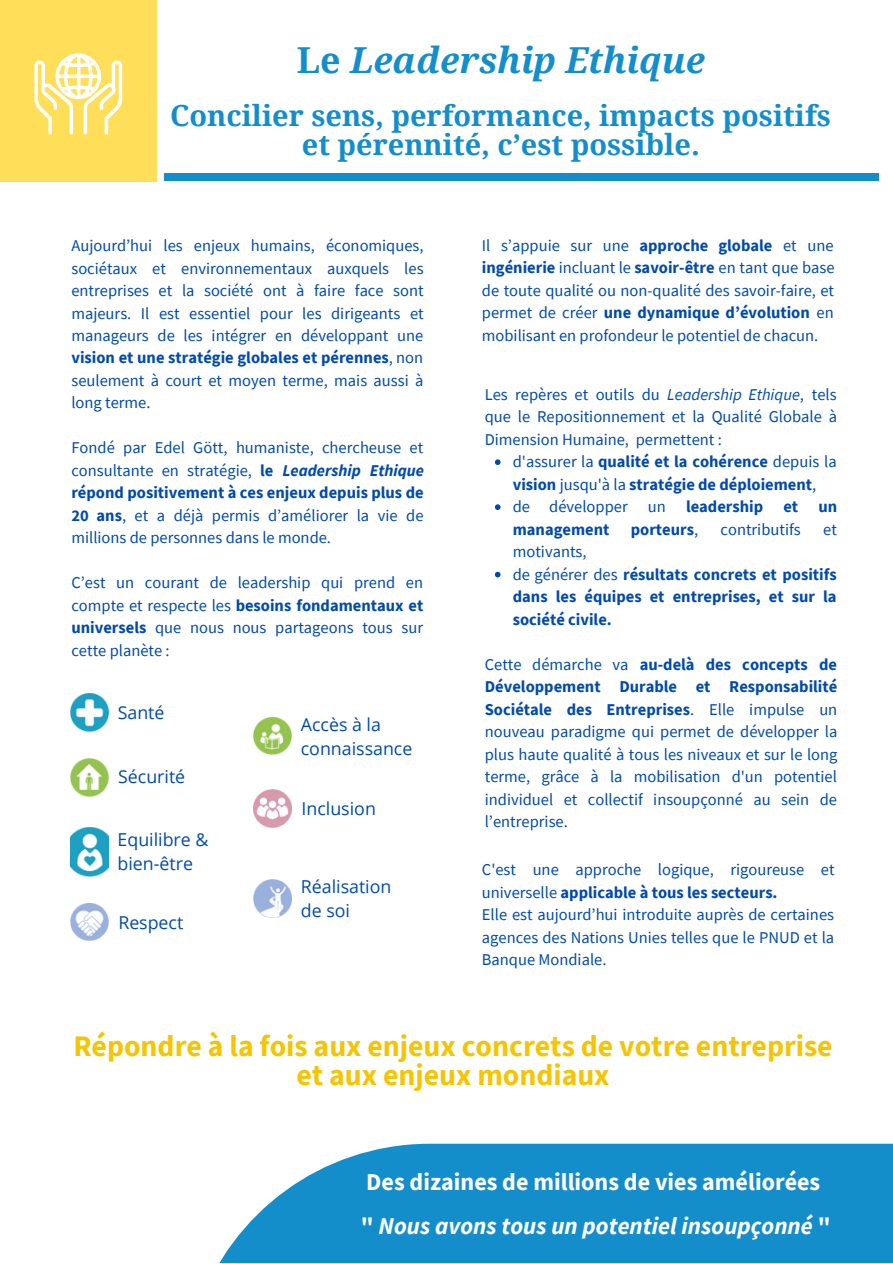
<style>
.page{position:relative;width:893px;height:1264px;background:#fff}
.page>*{position:absolute;margin:0;border:0;box-sizing:border-box;transform-origin:0 0}
.t1{font:italic 700 35.85px "Droid Serif";color:#148ecb}
.t2{font:700 29.7px/29.2px "Source Sans Pro";color:#f4c505;text-align:center}
.t3{font:700 28.95px/28px "Droid Serif";color:#148ecb;text-align:center}
.t4{font:700 24.15px "Source Sans Pro";color:#fff}
.t5{font:italic 700 24.15px "Source Sans Pro";color:#fff}
.t6{font:17.85px/24.3px "Open Sans";color:#004aad}
.t7{font:16.5px/22.5px "Source Sans Pro";color:#004aad;text-align:justify}
.t8{font:700 16.5px/22.5px "Source Sans Pro";color:#004aad}
.s1{font-style:normal}
.s2{font-weight:700}
.s3{font-weight:700;font-style:italic}
.s4{font-style:italic}
.s5{font-weight:400}
</style>
<div class="page">
<div style="left:0;top:0;width:156px;height:182px;background:#ffde59"></div>
<svg style="left:34px;top:53px;width:88px;height:81px"></svg>
<svg style="left:220px;top:1143px;width:672px;height:119px;fill:#148ecb"></svg>
<svg style="left:495px;top:459px;width:5px;height:6px"></svg>
<svg style="left:495px;top:504px;width:5px;height:6px"></svg>
<svg style="left:495px;top:572px;width:5px;height:5px"></svg>
<img style="left:71px;top:693px;width:38px;height:38px">
<img style="left:71px;top:759px;width:37px;height:37px">
<img style="left:71px;top:827px;width:37px;height:49px">
<img style="left:71px;top:903px;width:37px;height:37px">
<img style="left:254px;top:717px;width:37px;height:37px">
<img style="left:254px;top:789px;width:38px;height:38px">
<img style="left:254px;top:880px;width:38px;height:37px">
<div style="left:164px;top:174px;width:714px;height:6px;background:#148ecb"></div>
<h1 class="t1" style="left:297px;top:39px;width:410px"><span class="s1">Le</span> Leadership Ethique</h1>
<h3 class="t3" style="left:170px;top:102px;width:662px">Concilier sens, performance, impacts positifs et pérennité, c’est possible.</h3>
<p class="t7" style="left:71px;top:234px;width:354px">Aujourd’hui les enjeux humains, économiques, sociétaux et environnementaux auxquels les entreprises et la société ont à faire face sont majeurs. Il est essentiel pour les dirigeants et manageurs de les intégrer en développant une <span class="s2">vision et une stratégie globales et pérennes</span>, non seulement à court et moyen terme, mais aussi à long terme.</p>
<p class="t7" style="left:71px;top:436px;width:354px">Fondé par Edel Gött, humaniste, chercheuse et consultante en stratégie, <span class="s2">le</span> <span class="s3">Leadership Ethique </span><span class="s2">répond positivement à ces enjeux depuis plus de 20 ans</span>, et a déjà permis d’améliorer la vie de millions de personnes dans le monde.</p>
<p class="t7" style="left:71px;top:571px;width:353px">C’est un courant de leadership qui prend en compte et respecte les <span class="s2">besoins fondamentaux et universels</span> que nous nous partageons tous sur cette planète :</p>
<p class="t6" style="left:118px;top:700px;width:48px">Santé</p>
<p class="t6" style="left:118px;top:764px;width:69px">Sécurité</p>
<p class="t6" style="left:118px;top:826px;width:92px">Equilibre &amp; bien-être</p>
<p class="t6" style="left:118px;top:910px;width:66px">Respect</p>
<p class="t6" style="left:301px;top:711px;width:113px">Accès à la connaissance</p>
<p class="t6" style="left:301px;top:795px;width:76px">Inclusion</p>
<p class="t6" style="left:301px;top:873px;width:92px">Réalisation de soi</p>
<p class="t7" style="left:482px;top:233px;width:354px">Il s’appuie sur une <span class="s2">approche globale</span> et une <span class="s2">ingénierie</span> incluant le <span class="s2">savoir-être</span> en tant que base de toute qualité ou non-qualité des savoir-faire, et permet de créer <span class="s2">une dynamique d’évolution</span> en mobilisant en profondeur le potentiel de chacun.</p>
<p class="t7" style="left:484px;top:382px;width:353px">Les repères et outils du <span class="s4">Leadership Ethique</span>, tels que le Repositionnement et la Qualité Globale à Dimension Humaine, permettent :</p>
<p class="t8" style="left:513px;top:450px;width:326px"><span class="s5">d'assurer la</span> qualité et la cohérence <span class="s5">depuis la </span>vision <span class="s5">jusqu'à la</span> stratégie de déploiement<span class="s5">, de développer un</span> leadership et un management</p>
<p class="t8" style="left:630px;top:517px;width:69px">porteurs<span class="s5">,</span></p>
<p class="t7" style="left:720px;top:517px;width:82px">contributifs</p>
<p class="t7" style="left:823px;top:517px;width:15px">et</p>
<p class="t8" style="left:513px;top:540px;width:325px"><span class="s5">motivants,<br>de générer des</span> résultats concrets et positifs dans les équipes et entreprises, et sur la société civile.</p>
<p class="t7" style="left:484px;top:652px;width:354px">Cette démarche va <span class="s2">au-delà des concepts de Développement Durable et Responsabilité Sociétale des Entreprises</span>. Elle impulse un nouveau paradigme qui permet de développer la plus haute qualité à tous les niveaux et sur le long terme, grâce à la mobilisation d'un potentiel individuel et collectif insoupçonné au sein de l’entreprise.</p>
<p class="t7" style="left:482px;top:858px;width:354px;text-align:left">C'est une approche logique, rigoureuse et universelle <span class="s2">applicable à tous les secteurs.<br></span>Elle est aujourd’hui introduite auprès de certaines agences des Nations Unies telles que le PNUD et la Banque Mondiale.</p>
<h2 class="t2" style="left:73px;top:1030px;width:760px">Répondre à la fois aux enjeux concrets de votre entreprise et aux enjeux mondiaux</h2>
<h3 class="t4" style="left:366px;top:1166px;width:455px">Des dizaines de millions de vies améliorées</h3>
<h3 class="t5" style="left:361px;top:1209px;width:471px"><span class="s1">"</span> Nous avons tous un potentiel insoupçonné <span class="s1">"</span></h3>
</div>
